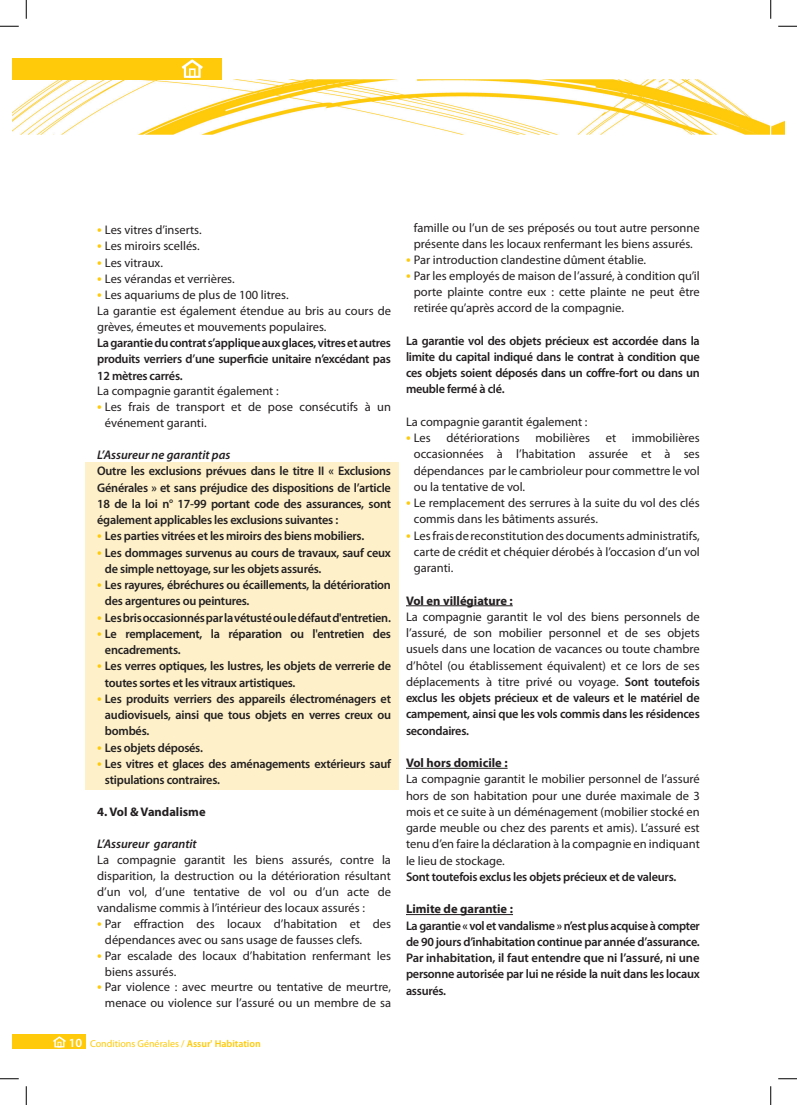
<style>
.page{position:relative;width:797px;height:1105px;background:#fff}
.page>*{position:absolute;margin:0;border:0;box-sizing:border-box;transform-origin:0 0}
.t1{font:12.5px/16.2px "Myriad Pro";color:#231f20}
.t2{font:600 12.5px/16.2px "Myriad Pro";letter-spacing:-.02em;color:#231f20}
.t3{font:600 12.5px/16.2px "Myriad Pro";letter-spacing:-.02em;color:#231f20;text-align:justify;scale:.96 1}
.t4{font:700 12.5px "Myriad Pro";color:#231f20}
.t5{font:italic 600 12.5px "Myriad Pro";color:#231f20}
.t6{font:10px "Myriad Pro";color:#feca0a}
.s1{font-weight:600;font-size:15px;color:#feca0a}
.s2{font-size:15px;color:#feca0a}
.s3{font-weight:600;font-size:12.5px;color:#fff}
.s4{font-weight:600}
</style>
<div class="page">
<div style="left:12px;top:1035px;width:74px;height:14px;background:#feca0a"></div>
<img style="left:12px;top:79px;width:758px;height:55px">
<img style="left:771px;top:120px;width:14px;height:14px">
<div style="left:12px;top:58px;width:209px;height:21px;background:#feca0a"></div>
<svg style="left:181px;top:59px;width:22px;height:19px"></svg>
<svg style="left:53px;top:1036px;width:13px;height:11px"></svg>
<div style="left:85px;top:462px;width:313px;height:327px;background:#fef1c9"></div>
<hr style="left:406px;top:605px;width:107px;height:1px;background:#231f20">
<hr style="left:406px;top:768px;width:101px;height:1px;background:#231f20">
<hr style="left:406px;top:914px;width:107px;height:1px;background:#231f20">
<svg style="left:0;top:25px;width:19px;height:2px"></svg>
<svg style="left:778px;top:25px;width:19px;height:2px"></svg>
<svg style="left:0;top:1078px;width:19px;height:1px"></svg>
<svg style="left:778px;top:1078px;width:19px;height:1px"></svg>
<svg style="left:25px;top:0;width:2px;height:19px"></svg>
<svg style="left:25px;top:1086px;width:2px;height:19px"></svg>
<svg style="left:770px;top:0;width:1px;height:19px"></svg>
<svg style="left:770px;top:1086px;width:1px;height:19px"></svg>
<p class="t1" style="left:97px;top:222px;width:106px"><span class="s1">•</span> Les vitres d’inserts.</p>
<p class="t1" style="left:97px;top:238px;width:104px"><span class="s1">•</span> Les miroirs scellés.</p>
<p class="t1" style="left:97px;top:255px;width:67px"><span class="s1">•</span> Les vitraux.</p>
<p class="t1" style="left:97px;top:271px;width:139px"><span class="s1">•</span> Les vérandas et verrières.</p>
<p class="t1" style="left:97px;top:287px;width:295px"><span class="s1">•</span> Les aquariums de plus de 100 litres.<br>La garantie est également étendue au bris au cours de grèves, émeutes et mouvements populaires.</p>
<p class="t2" style="left:97px;top:334px;width:295px;text-align:justify">La garantie du contrat s’applique aux glaces, vitres et autres produits verriers d’une superficie unitaire n’excédant pas 12 mètres carrés.</p>
<p class="t1" style="left:97px;top:383px;width:183px">La compagnie garantit également :</p>
<p class="t1" style="left:105px;top:399px;width:287px;text-indent:-8px"><span class="s1">•</span> Les frais de transport et de pose consécutifs à un événement garanti.</p>
<p class="t5" style="left:97px;top:447px;width:135px">L’Assureur ne garantit pas</p>
<p class="t2" style="left:97px;top:463px;width:295px;text-align:justify">Outre les exclusions prévues dans le titre II « Exclusions Générales » et sans préjudice des dispositions de l’article 18 de la loi n° 17-99 portant code des assurances, sont également applicables les exclusions suivantes :</p>
<p class="t2" style="left:97px;top:528px;width:268px"><span class="s2">•</span> Les parties vitrées et les miroirs des biens mobiliers.</p>
<p class="t2" style="left:105px;top:544px;width:287px;text-indent:-8px"><span class="s2">•</span> Les dommages survenus au cours de travaux, sauf ceux de simple nettoyage, sur les objets assurés.</p>
<p class="t2" style="left:105px;top:577px;width:287px;text-indent:-8px"><span class="s2">•</span> Les rayures, ébréchures ou écaillements, la détérioration des argentures ou peintures.</p>
<p class="t2" style="left:97px;top:609px;width:295px"><span class="s2">•</span> Les bris occasionnés par la vétusté ou le défaut d'entretien.</p>
<p class="t2" style="left:105px;top:625px;width:287px;text-indent:-8px"><span class="s2">•</span> Le remplacement, la réparation ou l'entretien des encadrements.</p>
<p class="t2" style="left:105px;top:658px;width:287px;text-indent:-8px"><span class="s2">•</span> Les verres optiques, les lustres, les objets de verrerie de toutes sortes et les vitraux artistiques.</p>
<p class="t2" style="left:105px;top:690px;width:287px;text-align:justify;text-indent:-8px"><span class="s2">•</span> Les produits verriers des appareils électroménagers et audiovisuels, ainsi que tous objets en verres creux ou bombés.</p>
<p class="t2" style="left:97px;top:739px;width:107px"><span class="s2">•</span> Les objets déposés.</p>
<p class="t2" style="left:105px;top:755px;width:287px;text-indent:-8px"><span class="s2">•</span> Les vitres et glaces des aménagements extérieurs sauf stipulations contraires.</p>
<p class="t4" style="left:97px;top:804px;width:110px">4. Vol &amp; Vandalisme</p>
<p class="t5" style="left:97px;top:836px;width:101px">L’Assureur garantit</p>
<p class="t1" style="left:97px;top:852px;width:295px;text-align:justify">La compagnie garantit les biens assurés, contre la disparition, la destruction ou la détérioration résultant d’un vol, d’une tentative de vol ou d’un acte de vandalisme commis à l’intérieur des locaux assurés :</p>
<p class="t1" style="left:105px;top:916px;width:287px;text-indent:-8px"><span class="s1">•</span> Par effraction des locaux d’habitation et des dépendances avec ou sans usage de fausses clefs.</p>
<p class="t1" style="left:105px;top:948px;width:287px;text-indent:-8px"><span class="s1">•</span> Par escalade des locaux d’habitation renfermant les biens assurés.</p>
<p class="t1" style="left:97px;top:979px;width:295px;text-align:right"><span class="s1">•</span> Par violence : avec meurtre ou tentative de meurtre, menace ou violence sur l’assuré ou un membre de sa</p>
<p class="t6" style="left:69px;top:1038px;width:194px"><span class="s3">10</span> Conditions Générales / <span class="s4">Assur' Habitation</span></p>
<p class="t1" style="left:414px;top:220px;width:287px">famille ou l’un de ses préposés ou tout autre personne présente dans les locaux renfermant les biens assurés.</p>
<p class="t1" style="left:406px;top:252px;width:241px"><span class="s1">•</span> Par introduction clandestine dûment établie.</p>
<p class="t1" style="left:414px;top:268px;width:287px;text-align:justify;text-indent:-8px"><span class="s1">•</span> Par les employés de maison de l’assuré, à condition qu’il porte plainte contre eux : cette plainte ne peut être retirée qu’après accord de la compagnie.</p>
<p class="t2" style="left:406px;top:332px;width:295px;text-align:justify">La garantie vol des objets précieux est accordée dans la limite du capital indiqué dans le contrat à condition que ces objets soient déposés dans un coffre-fort ou dans un meuble fermé à clé.</p>
<p class="t1" style="left:406px;top:414px;width:183px">La compagnie garantit également :</p>
<p class="t1" style="left:406px;top:430px;width:26px"><span class="s1">•</span> Les</p>
<p class="t1" style="left:446px;top:430px;width:75px">détériorations</p>
<p class="t1" style="left:535px;top:430px;width:56px">mobilières</p>
<p class="t1" style="left:605px;top:430px;width:12px">et</p>
<p class="t1" style="left:414px;top:430px;width:287px;text-align:justify;text-indent:218px">immobilières occasionnées à l’habitation assurée et à ses dépendances par le cambrioleur pour commettre le vol ou la tentative de vol.</p>
<p class="t1" style="left:414px;top:495px;width:287px;text-indent:-8px"><span class="s1">•</span> Le remplacement des serrures à la suite du vol des clés commis dans les bâtiments assurés.</p>
<p class="t1" style="left:414px;top:527px;width:287px;text-align:justify;text-indent:-8px"><span class="s1">•</span> Les frais de reconstitution des documents administratifs, carte de crédit et chéquier dérobés à l’occasion d’un vol garanti.</p>
<p class="t4" style="left:406px;top:592px;width:108px">Vol en villégiature :</p>
<p class="t1" style="left:406px;top:609px;width:295px;text-align:justify">La compagnie garantit le vol des biens personnels de l’assuré, de son mobilier personnel et de ses objets usuels dans une location de vacances ou toute chambre d’hôtel (ou établissement équivalent) et ce lors de ses déplacements à titre privé ou voyage. <span class="s4">Sont toutefois exclus les objets précieux et de valeurs et le matériel de campement, ainsi que les vols commis dans les résidences secondaires.</span></p>
<p class="t4" style="left:406px;top:755px;width:103px">Vol hors domicile :</p>
<p class="t1" style="left:406px;top:771px;width:295px;text-align:justify">La compagnie garantit le mobilier personnel de l’assuré hors de son habitation pour une durée maximale de 3 mois et ce suite à un déménagement (mobilier stocké en garde meuble ou chez des parents et amis). L’assuré est tenu d’en faire la déclaration à la compagnie en indiquant le lieu de stockage.</p>
<p class="t2" style="left:406px;top:868px;width:272px">Sont toutefois exclus les objets précieux et de valeurs.</p>
<p class="t4" style="left:406px;top:901px;width:108px">Limite de garantie :</p>
<p class="t3" style="left:406px;top:917px;width:307px">La garantie « vol et vandalisme » n’est plus acquise à compter de 90 jours d’inhabitation continue par année d’assurance.<br>Par inhabitation, il faut entendre que ni l’assuré, ni une personne autorisée par lui ne réside la nuit dans les locaux assurés.</p>
</div>
